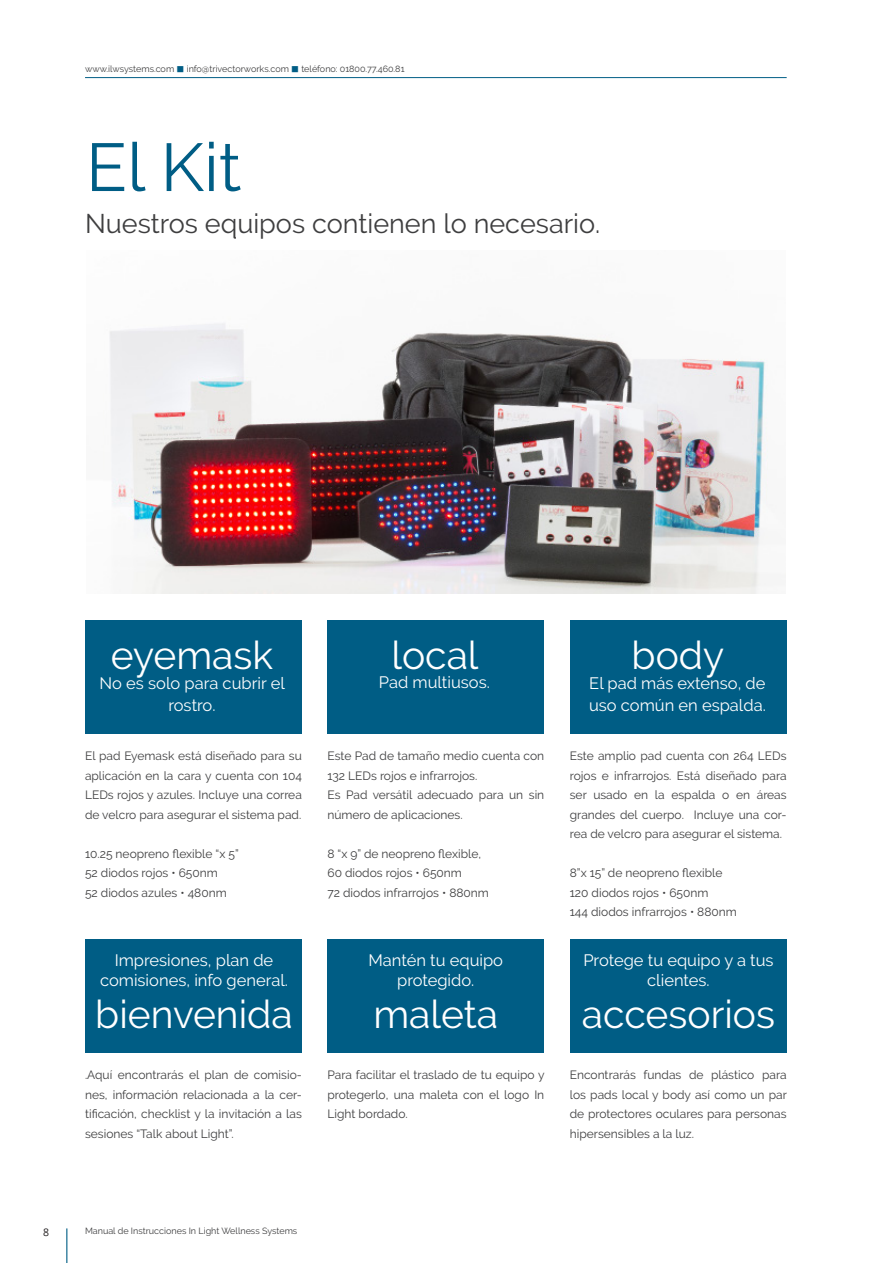
<style>
.page{position:relative;width:893px;height:1263px;background:#fff}
.page>*{position:absolute;margin:0;border:0;box-sizing:border-box;transform-origin:0 0}
.t1{font:67.5px "Raleway";color:#005d85}
.t2{font:39px "Raleway";color:#fff}
.t3{font:27px "Raleway";color:#3e3e3f}
.t4{font:16.5px/19.5px "Raleway";color:#fff;text-align:center}
.t5{font:12px/19.5px "Raleway";color:#3e3e3f;text-align:justify}
.t6{font:10.5px "Open Sans";color:#231f20}
.t7{font:9px "Raleway";color:#3e3e3f}
.s1{color:#005d85}
</style>
<div class="page">
<hr style="left:66px;top:1228px;width:1px;height:35px;background:#005d85">
<hr style="left:85px;top:77px;width:702px;height:1px;background:#005d85">
<div style="left:85px;top:620px;width:217px;height:114px;background:#005d85"></div>
<div style="left:85px;top:939px;width:217px;height:114px;background:#005d85"></div>
<div style="left:327px;top:620px;width:217px;height:114px;background:#005d85"></div>
<div style="left:327px;top:939px;width:217px;height:114px;background:#005d85"></div>
<div style="left:570px;top:620px;width:217px;height:114px;background:#005d85"></div>
<div style="left:570px;top:939px;width:217px;height:114px;background:#005d85"></div>
<img style="left:109px;top:323px;width:677px;height:271px">
<p class="t7" style="left:85px;top:64px;width:321px">www.ilwsystems.com <span class="s1">■</span> info@trivectorworks.com <span class="s1">■</span> teléfono: 01800.77.460.81</p>
<h1 class="t1" style="left:86px;top:128px;width:157px">El Kit</h1>
<h3 class="t3" style="left:85px;top:207px;width:517px">Nuestros equipos contienen lo necesario.</h3>
<p class="t6" style="left:43px;top:1225px;width:8px">8</p>
<h2 class="t2" style="left:111px;top:632px;width:164px">eyemask</h2>
<h3 class="t4" style="left:100px;top:672px;width:187px;line-height:22.5px">No es solo para cubrir el rostro.</h3>
<p class="t5" style="left:85px;top:746px;width:218px">El pad Eyemask está diseñado para su aplicación en la cara y cuenta con 104<br>LEDs rojos y azules. Incluye una correa de velcro para asegurar el sistema pad.</p>
<p class="t5" style="left:85px;top:844px;width:155px;text-align:left">10.25 neopreno flexible “x 5”<br>52 diodos rojos • 650nm<br>52 diodos azules • 480nm</p>
<h3 class="t4" style="left:100px;top:951px;width:189px">Impresiones, plan de comisiones, info general.</h3>
<h2 class="t2" style="left:95px;top:991px;width:199px">bienvenida</h2>
<p class="t5" style="left:85px;top:1065px;width:218px">.Aquí encontrarás el plan de comisio&shy;nes, información relacionada a la cer&shy;tificación, checklist y la invitación a las sesiones “Talk about Light”.</p>
<h2 class="t2" style="left:391px;top:632px;width:89px">local</h2>
<h3 class="t4" style="left:379px;top:673px;width:113px">Pad multiusos.</h3>
<p class="t5" style="left:327px;top:746px;width:218px;text-align:left">Este Pad de tamaño medio cuenta con<br>132 LEDs rojos e infrarrojos.<br>Es Pad versátil adecuado para un sin número de aplicaciones.</p>
<p class="t5" style="left:327px;top:844px;width:163px;text-align:left">8 “x 9” de neopreno flexible,<br>60 diodos rojos • 650nm<br>72 diodos infrarrojos • 880nm</p>
<h3 class="t4" style="left:368px;top:951px;width:136px">Mantén tu equipo protegido.</h3>
<h2 class="t2" style="left:373px;top:991px;width:126px">maleta</h2>
<p class="t5" style="left:327px;top:1065px;width:219px">Para facilitar el traslado de tu equipo y protegerlo, una maleta con el logo In Light bordado.</p>
<h2 class="t2" style="left:632px;top:632px;width:94px">body</h2>
<h3 class="t4" style="left:589px;top:672px;width:178px;line-height:22.5px;text-align:left">El pad más extenso, de uso común en espalda.</h3>
<p class="t5" style="left:570px;top:746px;width:218px">Este amplio pad cuenta con 264 LEDs rojos e infrarrojos. Está diseñado para ser usado en la espalda o en áreas grandes del cuerpo. Incluye una cor&shy;rea de velcro para asegurar el sistema.</p>
<p class="t5" style="left:570px;top:863px;width:169px;text-align:left">8”x 15” de neopreno flexible<br>120 diodos rojos • 650nm<br>144 diodos infrarrojos • 880nm</p>
<h3 class="t4" style="left:583px;top:951px;width:192px">Protege tu equipo y a tus clientes.</h3>
<h2 class="t2" style="left:582px;top:991px;width:195px">accesorios</h2>
<p class="t5" style="left:570px;top:1065px;width:219px">Encontrarás fundas de plástico para los pads local y body así como un par de protectores oculares para personas hipersensibles a la luz.</p>
<p class="t7" style="left:85px;top:1226px;width:214px">Manual de Instrucciones In Light Wellness Systems</p>
</div>
